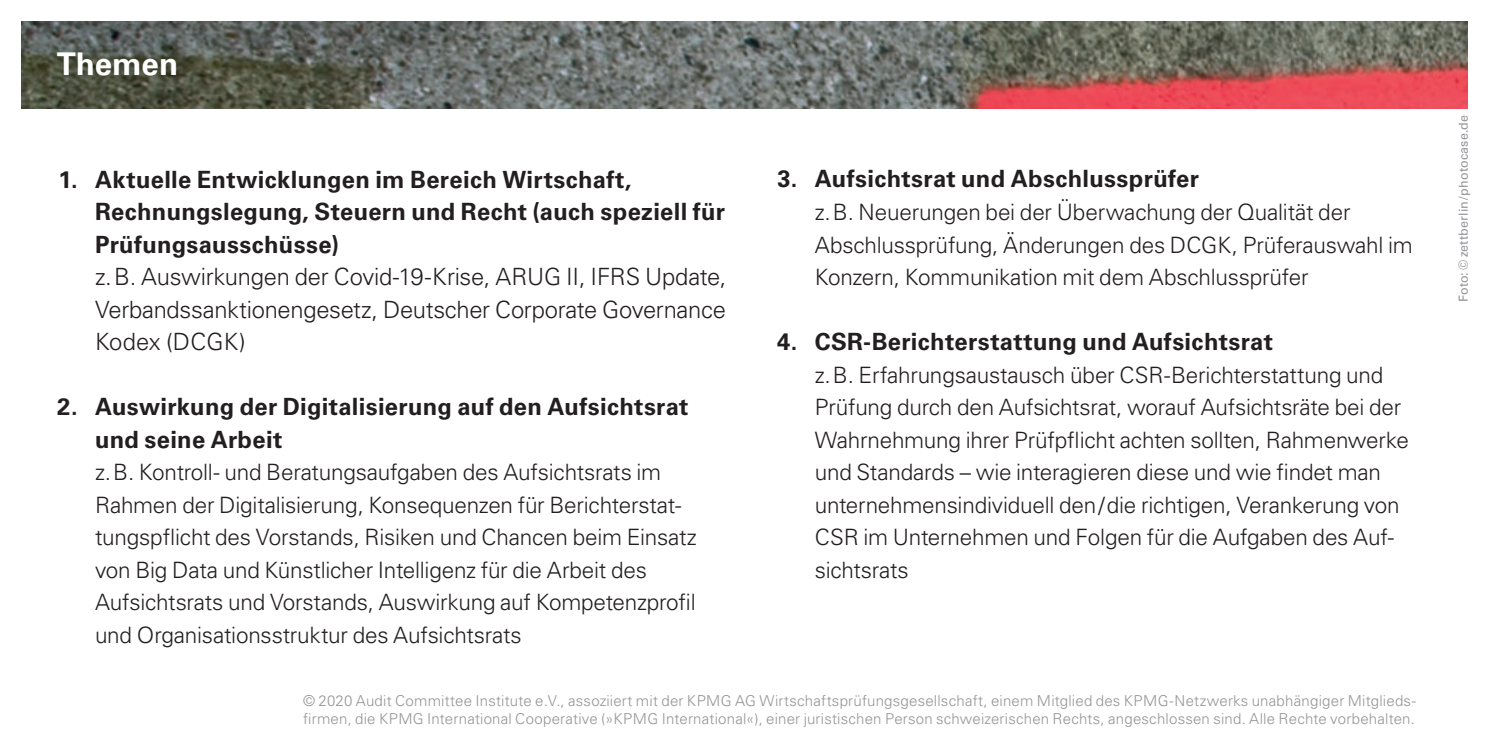
<style>
.page{position:relative;width:1489px;height:745px;background:#fff}
.page>*{position:absolute;margin:0;border:0;box-sizing:border-box;transform-origin:0 0}
.t1{font:700 31.25px "Univers LT Std";color:#fff}
.t2{font:700 23.75px/32.5px "Univers LT Std";letter-spacing:.015em;color:#231f20}
.t3{font:300 23.75px/32.5px "Univers LT Std";letter-spacing:-.01em;color:#231f20;text-align:justify}
.t4{font:300 22.5px/32.5px "Univers LT Std";letter-spacing:-.01em;color:#231f20}
.t5{font:300 15px/17.5px "Univers LT Std";letter-spacing:.015em;color:#939598}
.t6{font:12.5px "Univers LT Std";letter-spacing:.01em;color:#939598}
</style>
<div class="page">
<img style="left:21px;top:21px;width:1446px;height:87px">
<h1 class="t1" style="left:57px;top:45px;width:123px">Themen</h1>
<p class="t2" style="left:95px;top:163px;width:631px;text-indent:-37px">1. Aktuelle Entwicklungen im Bereich Wirtschaft,<br>Rechnungslegung, Steuern und Recht (auch speziell für<br>Prüfungsausschüsse)</p>
<p class="t3" style="left:95px;top:260px;width:633px">z.B. Auswirkungen der Covid-19-Krise, ARUG II, IFRS Update, Verbandssanktionengesetz, Deutscher Corporate Governance Kodex (DCGK)</p>
<p class="t2" style="left:95px;top:390px;width:595px;text-indent:-38px">2. Auswirkung der Digitalisierung auf den Aufsichtsrat und seine Arbeit</p>
<p class="t4" style="left:95px;top:456px;width:603px">z.B. Kontroll- und Beratungsaufgaben des Aufsichtsrats im Rahmen der Digitalisierung, Konsequenzen für Berichterstat&shy;tungspflicht des Vorstands, Risiken und Chancen beim Einsatz von Big Data und Künstlicher Intelligenz für die Arbeit des Aufsichtsrats und Vorstands, Auswirkung auf Kompetenzprofil und Organisationsstruktur des Aufsichtsrats</p>
<p class="t2" style="left:777px;top:163px;width:423px">3. Aufsichtsrat und Abschlussprüfer</p>
<p class="t4" style="left:814px;top:196px;width:599px">z.B. Neuerungen bei der Überwachung der Qualität der<br>Abschlussprüfung, Änderungen des DCGK, Prüferauswahl im<br>Konzern, Kommunikation mit dem Abschlussprüfer</p>
<p class="t2" style="left:777px;top:325px;width:497px">4. CSR-Berichterstattung und Aufsichtsrat</p>
<p class="t4" style="left:814px;top:358px;width:595px">z.B. Erfahrungsaustausch über CSR-Berichterstattung und Prüfung durch den Aufsichtsrat, worauf Aufsichtsräte bei der Wahrnehmung ihrer Prüfpflicht achten sollten, Rahmenwerke und Standards – wie interagieren diese und wie findet man unternehmensindividuell den/die richtigen, Verankerung von CSR im Unternehmen und Folgen für die Aufgaben des Auf&shy;sichtsrats</p>
<p class="t5" style="left:303px;top:691px;width:1113px">© 2020 Audit Committee Institute e.V., assoziiert mit der KPMG AG Wirtschaftsprüfungsgesellschaft, einem Mitglied des KPMG-Netzwerks unabhängiger Mitglieds&shy;firmen, die KPMG International Cooperative (»KPMG International«), einer juristischen Person schweizerischen Rechts, angeschlossen sind. Alle Rechte vorbehalten.</p>
<p class="t6" style="left:1455px;top:302px;width:189px;rotate:-90deg">Foto: © zettberlin/photocase.de</p>
</div>
